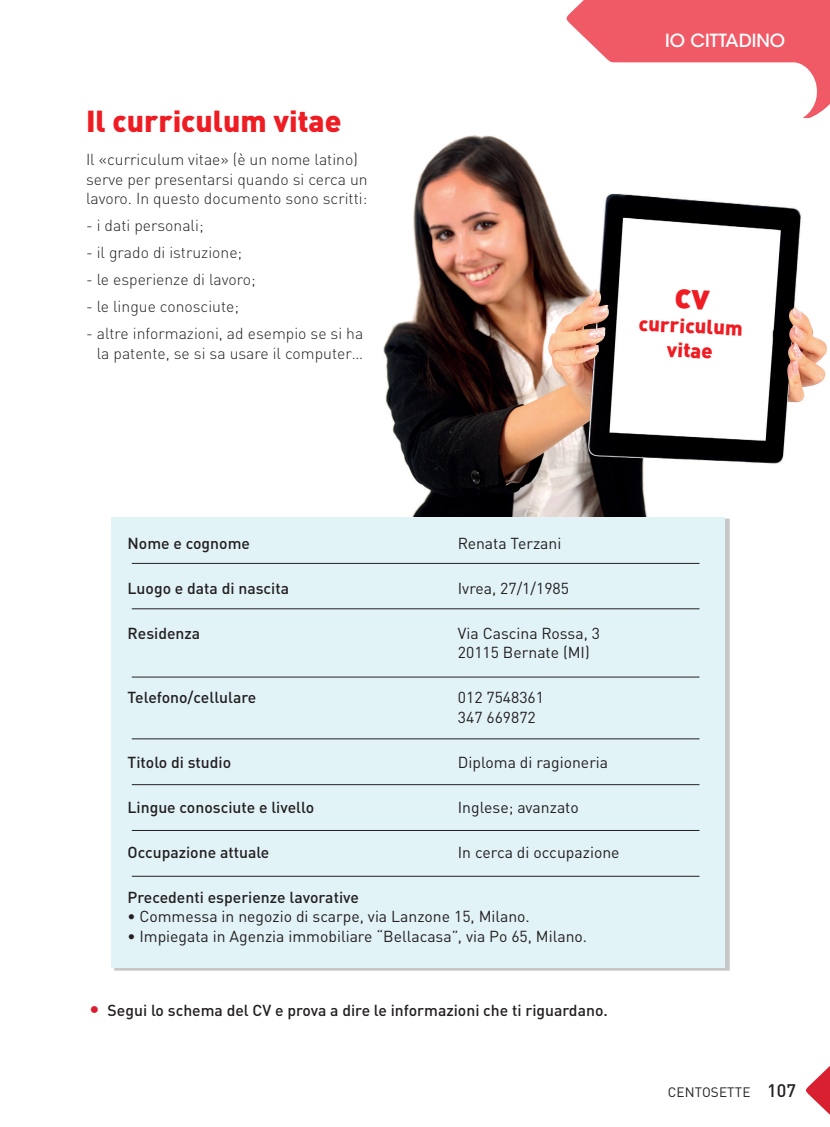
<style>
.page{position:relative;width:830px;height:1127px;background:#fff}
.page>*{position:absolute;margin:0;border:0;box-sizing:border-box;transform-origin:0 0}
.t1{font:900 30px "DIN Pro";color:#ee1d23}
.t2{font:900 20.25px/24.6px "DIN Pro";color:#ee1d23;text-align:center}
.t3{font:500 18px "ITC Avant Garde Std";color:#fff}
.t4{font:300 15.75px/19.5px "DIN Pro";color:#231f20}
.t5{font:15.75px/19.5px "DIN Pro";color:#231f20}
.t6{font:500 15.75px "DIN Pro";color:#231f20}
.t7{font:13.5px "DIN Pro";letter-spacing:.01em;color:#231f20}
.s1{font-weight:500}
.s2{font-family:"ITC Avant Garde Std";font-weight:700;font-size:22.5px;color:#d82031}
.s3{font-weight:500;font-size:18px}
</style>
<div class="page">
<img style="left:383px;top:135px;width:444px;height:384px">
<div style="left:110px;top:517px;width:614px;height:451px;background:#e2f3f8"></div>
<hr style="left:132px;top:563px;width:567px;height:1px;background:#231f20">
<hr style="left:132px;top:677px;width:567px;height:1px;background:#231f20">
<hr style="left:132px;top:608px;width:567px;height:1px;background:#231f20">
<hr style="left:132px;top:738px;width:567px;height:1px;background:#231f20">
<hr style="left:132px;top:784px;width:567px;height:1px;background:#231f20">
<hr style="left:132px;top:830px;width:567px;height:1px;background:#231f20">
<hr style="left:132px;top:876px;width:567px;height:1px;background:#231f20">
<svg style="left:566px;top:0;width:264px;height:118px"></svg>
<svg style="left:805px;top:1066px;width:25px;height:49px"></svg>
<svg style="left:675px;top:289px;width:34px;height:20px"></svg>
<h1 class="t1" style="left:86px;top:101px;width:257px">Il curriculum vitae</h1>
<p class="t4" style="left:86px;top:149px;width:283px">Il «curriculum vitae» (è un nome latino) serve per presentarsi quando si cerca un lavoro. In questo documento sono scritti:</p>
<p class="t4" style="left:86px;top:215px;width:119px">- i dati personali;</p>
<p class="t4" style="left:86px;top:242px;width:158px">- il grado di istruzione;</p>
<p class="t4" style="left:86px;top:269px;width:171px">- le esperienze di lavoro;</p>
<p class="t4" style="left:86px;top:296px;width:154px">- le lingue conosciute;</p>
<p class="t4" style="left:86px;top:323px;width:279px;text-align:right">- altre informazioni, ad esempio se si ha la patente, se si sa usare il computer…</p>
<p class="t3" style="left:664px;top:30px;width:122px">IO CITTADINO</p>
<p class="t2" style="left:639px;top:311px;width:105px;rotate:2deg">curriculum vitae</p>
<p class="t6" style="left:127px;top:532px;width:124px">Nome e cognome</p>
<p class="t5" style="left:457px;top:532px;width:105px">Renata Terzani</p>
<p class="t6" style="left:127px;top:577px;width:163px">Luogo e data di nascita</p>
<p class="t5" style="left:457px;top:577px;width:113px">Ivrea, 27/1/1985</p>
<p class="t6" style="left:127px;top:622px;width:74px">Residenza</p>
<p class="t5" style="left:457px;top:622px;width:143px">Via Cascina Rossa, 3<br>20115 Bernate (MI)</p>
<p class="t6" style="left:127px;top:687px;width:130px">Telefono/cellulare</p>
<p class="t5" style="left:457px;top:686px;width:88px">012 7548361<br>347 669872</p>
<p class="t6" style="left:127px;top:751px;width:105px">Titolo di studio</p>
<p class="t5" style="left:457px;top:751px;width:152px">Diploma di ragioneria</p>
<p class="t6" style="left:127px;top:796px;width:188px">Lingue conosciute e livello</p>
<p class="t5" style="left:457px;top:796px;width:122px">Inglese; avanzato</p>
<p class="t6" style="left:127px;top:841px;width:143px">Occupazione attuale</p>
<p class="t5" style="left:457px;top:841px;width:163px">In cerca di occupazione</p>
<p class="t6" style="left:127px;top:886px;width:233px">Precedenti esperienze lavorative</p>
<p class="t5" style="left:127px;top:905px;width:403px"><span class="s1">•</span> Commessa in negozio di scarpe, via Lanzone 15, Milano.</p>
<p class="t5" style="left:127px;top:925px;width:461px"><span class="s1">•</span> Impiegata in Agenzia immobiliare “Bellacasa”, via Po 65, Milano.</p>
<p class="t6" style="left:86px;top:1000px;width:523px"><span class="s2">•</span> Segui lo schema del CV e prova a dire le informazioni che ti riguardano.</p>
<p class="t7" style="left:667px;top:1082px;width:18px">Cento</p>
<p class="t7" style="left:710px;top:1082px;width:86px">SETTE <span class="s3">107</span></p>
</div>
